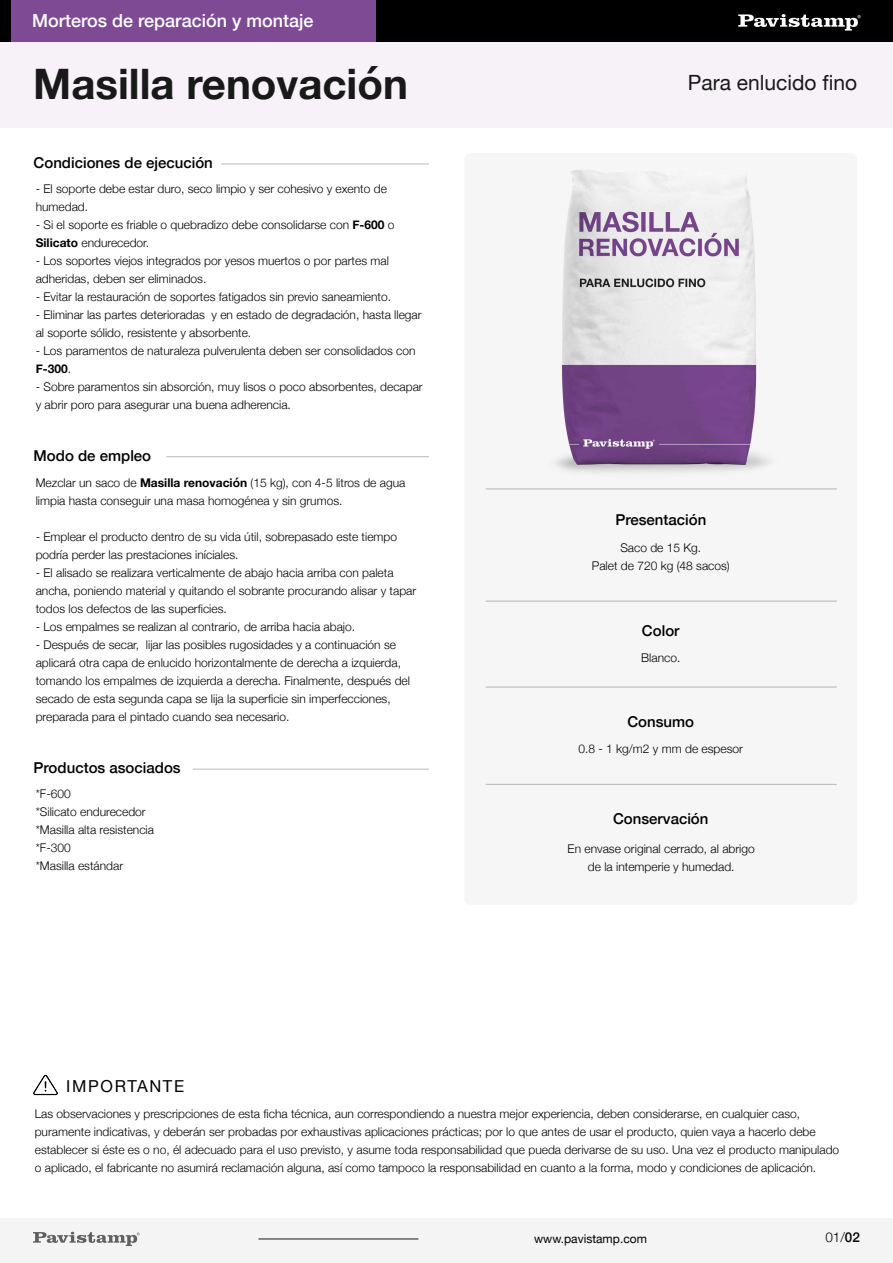
<style>
.page{position:relative;width:893px;height:1263px;background:#fff}
.page>*{position:absolute;margin:0;border:0;box-sizing:border-box;transform-origin:0 0}
.t1{font:700 42px "Helvetica Neue";color:#191919}
.t2{font:21px "Helvetica Neue";color:#191919}
.t3{font:500 18px "Helvetica Neue";color:#fff}
.t4{font:16.5px "Helvetica Neue";letter-spacing:.1em;color:#000}
.t5{font:500 15px "Helvetica Neue";color:#000}
.t6{font:300 13.5px "Helvetica Neue";color:#000}
.t7{font:300 12px/18px "Helvetica Neue";color:#000}
.t8{font:12px "Helvetica Neue";color:#000}
.s1{font-weight:700}
.s2{font-weight:500}
</style>
<div class="page">
<div style="left:0;top:0;width:376px;height:41px;background:#7e4a94"></div>
<div style="left:0;top:41px;width:893px;height:86px;background:#f6f2f7"></div>
<div style="left:376px;top:0;width:517px;height:41px;background:#000"></div>
<svg style="left:738px;top:14px;width:123px;height:17px"></svg>
<div style="left:0;top:0;width:11px;height:41px;background:#000"></div>
<div style="left:464px;top:153px;width:393px;height:752px;background:#f4f4f4;border-radius:7px"></div>
<hr style="left:486px;top:601px;width:351px;height:1px;background:#191919">
<hr style="left:486px;top:489px;width:351px;height:1px;background:#191919">
<hr style="left:486px;top:687px;width:351px;height:1px;background:#191919">
<hr style="left:486px;top:784px;width:351px;height:1px;background:#191919">
<div style="left:0;top:1218px;width:893px;height:45px;background:#f4f4f4"></div>
<svg style="left:33px;top:1232px;width:107px;height:14px"></svg>
<hr style="left:258px;top:1239px;width:160px;height:1px;background:#191919">
<img style="left:34px;top:1074px;width:23px;height:22px">
<hr style="left:166px;top:456px;width:263px;height:1px;background:#191919">
<hr style="left:193px;top:769px;width:236px;height:1px;background:#191919">
<hr style="left:221px;top:164px;width:208px;height:1px;background:#191919">
<img style="left:534px;top:170px;width:253px;height:319px">
<h3 class="t3" style="left:32px;top:6px;width:283px">Morteros de reparación y montaje</h3>
<h1 class="t1" style="left:33px;top:51px;width:376px">Masilla renovación</h1>
<p class="t5" style="left:34px;top:151px;width:181px">Condiciones de ejecución</p>
<p class="t7" style="left:36px;top:179px;width:353px">- El soporte debe estar duro, seco limpio y ser cohesivo y exento de humedad.</p>
<p class="t7" style="left:36px;top:215px;width:360px">- Si el soporte es friable o quebradizo debe consolidarse con <span class="s1">F-600</span> o<br><span class="s1">Silicato</span> endurecedor.</p>
<p class="t7" style="left:36px;top:251px;width:355px">- Los soportes viejos integrados por yesos muertos o por partes mal adheridas, deben ser eliminados.</p>
<p class="t7" style="left:36px;top:287px;width:357px">- Evitar la restauración de soportes fatigados sin previo saneamiento.</p>
<p class="t7" style="left:36px;top:305px;width:387px">- Eliminar las partes deterioradas y en estado de degradación, hasta llegar al soporte sólido, resistente y absorbente.</p>
<p class="t7" style="left:36px;top:341px;width:381px">- Los paramentos de naturaleza pulverulenta deben ser consolidados con<br><span class="s1">F-300</span>.</p>
<p class="t7" style="left:36px;top:377px;width:388px">- Sobre paramentos sin absorción, muy lisos o poco absorbentes, decapar y abrir poro para asegurar una buena adherencia.</p>
<p class="t5" style="left:34px;top:443px;width:119px">Modo de empleo</p>
<p class="t7" style="left:36px;top:473px;width:371px">Mezclar un saco de <span class="s1">Masilla renovación</span> (15 kg), con 4-5 litros de agua limpia hasta conseguir una masa homogénea y sin grumos.</p>
<p class="t7" style="left:36px;top:527px;width:363px">- Emplear el producto dentro de su vida útil, sobrepasado este tiempo podría perder las prestaciones iníciales.</p>
<p class="t7" style="left:36px;top:563px;width:382px">- El alisado se realizara verticalmente de abajo hacia arriba con paleta ancha, poniendo material y quitando el sobrante procurando alisar y tapar todos los defectos de las superficies.</p>
<p class="t7" style="left:36px;top:617px;width:321px">- Los empalmes se realizan al contrario, de arriba hacia abajo.</p>
<p class="t7" style="left:36px;top:635px;width:376px">- Después de secar, lijar las posibles rugosidades y a continuación se aplicará otra capa de enlucido horizontalmente de derecha a izquierda, tomando los empalmes de izquierda a derecha. Finalmente, después del secado de esta segunda capa se lija la superficie sin imperfecciones, preparada para el pintado cuando sea necesario.</p>
<p class="t5" style="left:34px;top:756px;width:149px">Productos asociados</p>
<p class="t7" style="left:36px;top:784px;width:120px">*F-600<br>*Silicato endurecedor *Masilla alta resistencia *F-300<br>*Masilla estándar</p>
<h2 class="t2" style="left:688px;top:67px;width:171px">Para enlucido fino</h2>
<p class="t5" style="left:615px;top:508px;width:92px">Presentación</p>
<p class="t7" style="left:592px;top:538px;width:140px;text-align:center">Saco de 15 Kg.<br>Palet de 720 kg (48 sacos)</p>
<p class="t5" style="left:642px;top:619px;width:39px">Color</p>
<p class="t7" style="left:641px;top:648px;width:41px">Blanco.</p>
<p class="t5" style="left:627px;top:709px;width:68px">Consumo</p>
<p class="t7" style="left:578px;top:739px;width:166px">0.8 - 1 kg/m2 y mm de espesor</p>
<p class="t5" style="left:613px;top:807px;width:97px">Conservación</p>
<p class="t7" style="left:568px;top:838px;width:189px;text-align:center">En envase original cerrado, al abrigo de la intemperie y humedad.</p>
<h3 class="t4" style="left:66px;top:1074px;width:119px">IMPORTANTE</h3>
<p class="t7" style="left:35px;top:1104px;width:806px">Las observaciones y prescripciones de esta ficha técnica, aun correspondiendo a nuestra mejor experiencia, deben considerarse, en cualquier caso, puramente indicativas, y deberán ser probadas por exhaustivas aplicaciones prácticas; por lo que antes de usar el producto, quien vaya a hacerlo debe establecer si éste es o no, él adecuado para el uso previsto, y asume toda responsabilidad que pueda derivarse de su uso. Una vez el producto manipulado o aplicado, el fabricante no asumirá reclamación alguna, así como tampoco la responsabilidad en cuanto a la forma, modo y condiciones de aplicación.</p>
<p class="t8" style="left:534px;top:1230px;width:114px">www.pavistamp.com</p>
<p class="t6" style="left:825px;top:1226px;width:36px">01/<span class="s2">02</span></p>
</div>
